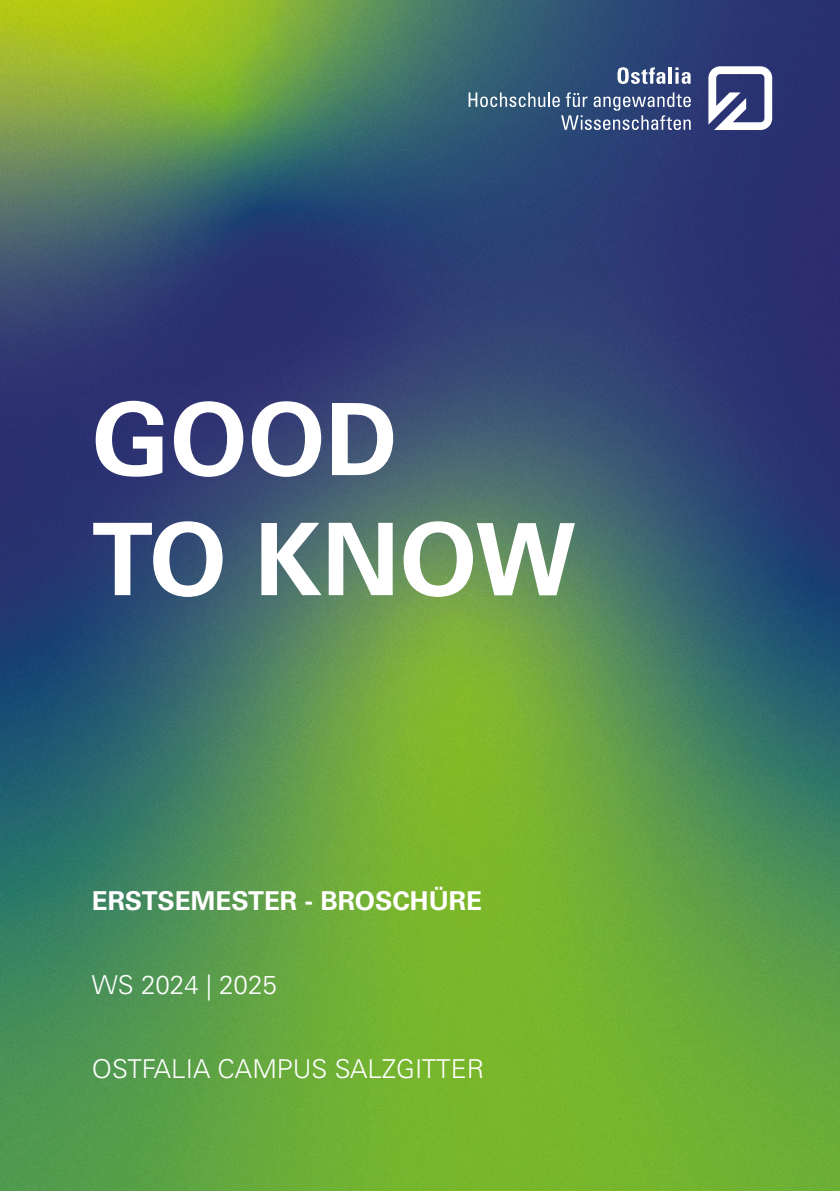
<style>
.page{position:relative;width:840px;height:1191px;background:#fff}
.page>*{position:absolute;margin:0;border:0;box-sizing:border-box;transform-origin:0 0}
.t1{font:700 100px "Univers LT Std";color:#fff}
.t2{font:300 26px "Univers LT Std";color:#fff}
.t3{font:700 26px "Univers LT Std";color:#fff}
</style>
<div class="page">
<img style="left:0;top:0;width:839px;height:1191px">
<svg style="left:468px;top:92px;width:222px;height:38px;background:#50698d"></svg>
<svg style="left:617px;top:67px;width:48px;height:17px"></svg>
<hr style="left:668px;top:68px;width:3px;height:16px;background:#fff">
<svg style="left:675px;top:67px;width:15px;height:17px"></svg>
<svg style="left:708px;top:66px;width:63px;height:64px"></svg>
<p class="t1" style="left:92px;top:381px;width:307px">GOOD</p>
<p class="t1" style="left:92px;top:501px;width:484px">TO KNOW</p>
<p class="t3" style="left:92px;top:885px;width:391px">ERSTSEMESTER - BROSCHÜRE</p>
<p class="t2" style="left:92px;top:968px;width:186px">WS 2024 | 2025</p>
<p class="t2" style="left:92px;top:1052px;width:393px">OSTFALIA CAMPUS SALZGITTER</p>
</div>
